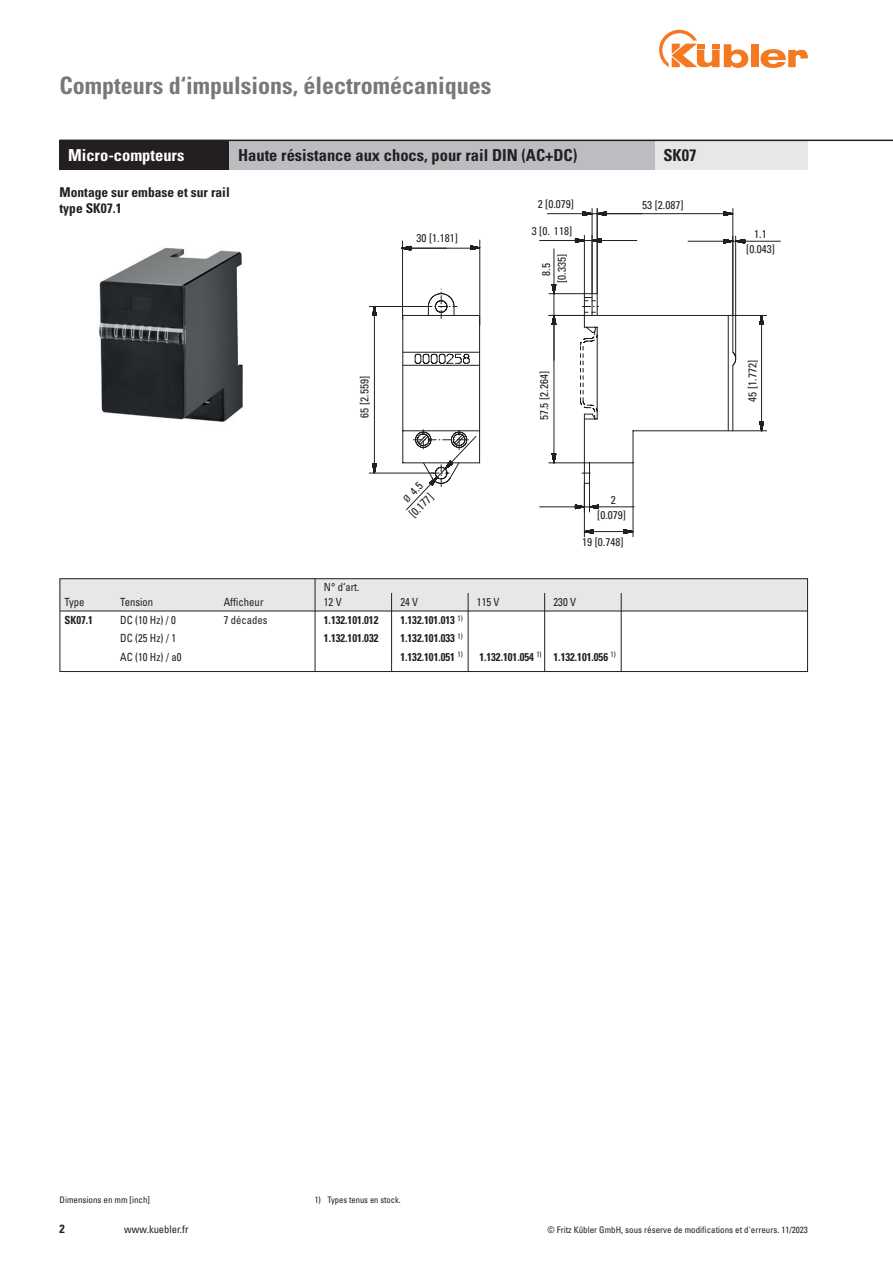
<style>
.page{position:relative;width:893px;height:1263px;background:#fff}
.page>*{position:absolute;margin:0;border:0;box-sizing:border-box;transform-origin:0 0}
.t1{font:700 condensed 24px "Univers LT Std";color:#76787b}
.t2{font:700 condensed 16.5px "Univers LT Std";color:#231f20}
.t3{font:700 condensed 16.5px "Univers LT Std";color:#fff}
.t4{font:700 condensed 13.5px/16.5px "Univers LT Std";color:#231f20}
.t5{font:700 condensed 12px "Univers LT Std";color:#231f20}
.t6{font:condensed 11.25px/15px "Univers";color:#231f20;text-align:center}
.t7{font:700 condensed 11.25px "Univers LT Std";color:#231f20;scale:.95 1}
.t8{font:condensed 11.25px "Univers LT Std";color:#231f20;scale:.95 1}
.t9{font:condensed 10.5px "Univers LT Std";color:#231f20}
.t10{font:condensed 9px "Univers LT Std";color:#231f20}
.t11{font:condensed 9px "Univers LT Std";color:#231f20;scale:.95 1}
.s1{font-size:9.75px}
</style>
<div class="page">
<div style="left:751px;top:44px;width:7px;height:23px;background:#f47921"></div>
<svg style="left:760px;top:49px;width:48px;height:19px"></svg>
<svg style="left:659px;top:30px;width:89px;height:38px"></svg>
<img style="left:99px;top:247px;width:144px;height:175px">
<svg style="left:539px;top:208px;width:228px;height:329px"></svg>
<svg style="left:369px;top:240px;width:111px;height:270px"></svg>
<div style="left:60px;top:578px;width:748px;height:33px;background:#e6e7e9"></div>
<hr style="left:60px;top:611px;width:747px;height:1px;background:#231f20">
<div style="left:60px;top:578px;width:748px;height:94px;border:1px solid #231f20"></div>
<hr style="left:315px;top:578px;width:1px;height:94px;background:#231f20">
<hr style="left:391px;top:593px;width:1px;height:78px;background:#231f20">
<hr style="left:468px;top:593px;width:1px;height:78px;background:#231f20">
<hr style="left:544px;top:593px;width:1px;height:78px;background:#231f20">
<hr style="left:621px;top:593px;width:1px;height:78px;background:#231f20">
<div style="left:60px;top:140px;width:170px;height:30px;background:#231f20"></div>
<div style="left:655px;top:140px;width:153px;height:30px;background:#e6e7e9"></div>
<div style="left:230px;top:140px;width:425px;height:30px;background:#bcbdc0"></div>
<hr style="left:60px;top:140px;width:833px;height:1px;background:#231f20">
<h1 class="t1" style="left:60px;top:71px;width:433px">Compteurs d‘impulsions, électromécaniques</h1>
<h2 class="t3" style="left:68px;top:145px;width:118px">Micro-compteurs</h2>
<h2 class="t2" style="left:238px;top:145px;width:341px">Haute résistance aux chocs, pour rail DIN (AC+DC)</h2>
<h2 class="t2" style="left:663px;top:145px;width:34px">SK07</h2>
<p class="t4" style="left:60px;top:184px;width:172px">Montage sur embase et sur rail type SK07.1</p>
<p class="t6" style="left:417px;top:231px;width:43px">30 [1.181]</p>
<p class="t6" style="left:538px;top:197px;width:38px">2 [0.079]</p>
<p class="t6" style="left:532px;top:224px;width:42px">3 [0. 118]</p>
<p class="t6" style="left:538px;top:283px;width:30px;line-height:15.5px;rotate:-90deg">8.5 [0.335]</p>
<p class="t6" style="left:642px;top:197px;width:43px">53 [2.087]</p>
<p class="t6" style="left:746px;top:226px;width:30px">1.1 [0.043]</p>
<p class="t6" style="left:357px;top:417px;width:43px;rotate:-90deg">65 [2.559]</p>
<p class="t6" style="left:537px;top:420px;width:50px;rotate:-90deg">57.5 [2.264]</p>
<p class="t6" style="left:745px;top:401px;width:43px;rotate:-90deg">45 [1.772]</p>
<p class="t8" style="left:324px;top:580px;width:39px">N° d‘art.</p>
<p class="t6" style="left:399px;top:495px;width:24px;rotate:-45deg"><span class="s1">Ø</span> 4.5</p>
<p class="t6" style="left:406px;top:510px;width:30px;rotate:-45deg">[0.177]</p>
<p class="t6" style="left:597px;top:492px;width:30px">2 [0.079]</p>
<p class="t6" style="left:582px;top:534px;width:43px">19 [0.748]</p>
<p class="t8" style="left:65px;top:595px;width:23px">Type</p>
<p class="t8" style="left:120px;top:595px;width:36px">Tension</p>
<p class="t8" style="left:224px;top:595px;width:43px">Afficheur</p>
<p class="t8" style="left:324px;top:595px;width:20px">12 V</p>
<p class="t8" style="left:400px;top:595px;width:20px">24 V</p>
<p class="t8" style="left:477px;top:595px;width:25px">115 V</p>
<p class="t8" style="left:553px;top:595px;width:25px">230 V</p>
<p class="t7" style="left:65px;top:614px;width:31px">SK07.1</p>
<p class="t8" style="left:120px;top:613px;width:60px">DC (10 Hz) / 0</p>
<p class="t8" style="left:224px;top:613px;width:48px">7 décades</p>
<p class="t7" style="left:324px;top:614px;width:59px">1.132.101.012</p>
<p class="t7" style="left:400px;top:614px;width:67px">1.132.101.013 <sup>1)</sup></p>
<p class="t8" style="left:120px;top:631px;width:60px">DC (25 Hz) / 1</p>
<p class="t7" style="left:324px;top:632px;width:59px">1.132.101.032</p>
<p class="t7" style="left:400px;top:632px;width:67px">1.132.101.033 <sup>1)</sup></p>
<p class="t8" style="left:120px;top:649px;width:66px">AC (10 Hz) / a0</p>
<p class="t7" style="left:400px;top:650px;width:67px">1.132.101.051 <sup>1)</sup></p>
<p class="t7" style="left:479px;top:650px;width:145px">1.132.101.054 <sup>1)</sup> 1.132.101.056 <sup>1)</sup></p>
<p class="t10" style="left:60px;top:1194px;width:92px">Dimensions en mm [inch]</p>
<p class="t11" style="left:315px;top:1194px;width:92px">1) Types tenus en stock.</p>
<p class="t5" style="left:60px;top:1221px;width:7px">2</p>
<p class="t9" style="left:124px;top:1223px;width:66px">www.kuebler.fr</p>
<p class="t10" style="left:548px;top:1224px;width:262px">© Fritz Kübler GmbH, sous réserve de modifications et d'erreurs. 11/2023</p>
</div>
